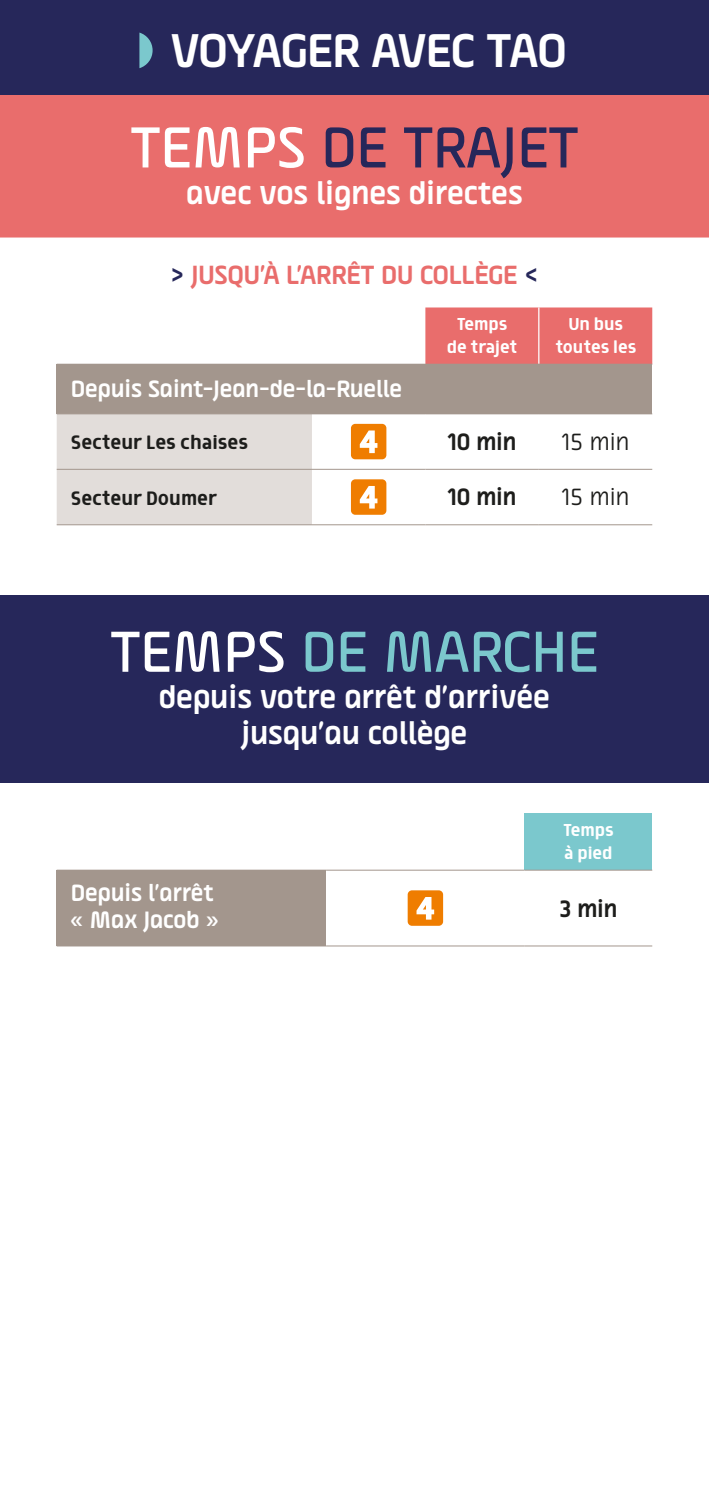
<style>
.page{position:relative;width:709px;height:1489px;background:#fff}
.page>*{position:absolute;margin:0;border:0;box-sizing:border-box;transform-origin:0 0}
.t1{font:500 55px "Alpineo";color:#26275a}
.t2{font:500 55px "Alpineo";color:#7bc8cd}
.t3{font:700 45px "Alpineo";letter-spacing:-.01em;color:#fff}
.t4{font:700 30px/36.2px "Alpineo";color:#fff;text-align:center}
.t5{font:700 25px "Alpineo";color:#e96d6c}
.t6{font:700 22.5px/27px "Alpineo";color:#fff}
.t7{font:22.5px "Morl";color:#1d1d1b}
.t8{font:700 22.5px "Alpineo";color:#1d1d1b}
.t9{font:22.5px "Alpineo";color:#1d1d1b}
.t10{font:20px/22.5px "Morl";color:#fff;text-align:center}
.s1{color:#fff}
.s2{color:#26275a}
</style>
<div class="page">
<div style="left:0;top:0;width:709px;height:237px;background:#e96d6c"></div>
<div style="left:0;top:0;width:709px;height:94px;background:#26275a"></div>
<svg style="left:139px;top:33px;width:14px;height:35px"></svg>
<div style="left:0;top:595px;width:709px;height:187px;background:#26275a"></div>
<div style="left:425px;top:307px;width:227px;height:57px;background:#e96d6c"></div>
<div style="left:57px;top:364px;width:595px;height:50px;background:#a3968d"></div>
<div style="left:57px;top:414px;width:255px;height:110px;background:#e2ddda"></div>
<hr style="left:538px;top:307px;width:1px;height:57px;background:#fff">
<hr style="left:57px;top:469px;width:255px;height:1px;background:#a3968d">
<hr style="left:312px;top:469px;width:113px;height:1px;background:#a3968d">
<hr style="left:425px;top:469px;width:114px;height:1px;background:#a3968d">
<hr style="left:539px;top:469px;width:113px;height:1px;background:#a3968d">
<hr style="left:57px;top:524px;width:255px;height:1px;background:#a3968d">
<hr style="left:312px;top:524px;width:113px;height:1px;background:#a3968d">
<hr style="left:425px;top:524px;width:114px;height:1px;background:#a3968d">
<hr style="left:539px;top:524px;width:113px;height:1px;background:#a3968d">
<div style="left:351px;top:424px;width:35px;height:35px;background:#ef7d00;border-radius:4px"></div>
<svg style="left:360px;top:430px;width:17px;height:23px"></svg>
<div style="left:351px;top:479px;width:35px;height:36px;background:#ef7d00;border-radius:4px"></div>
<svg style="left:360px;top:486px;width:17px;height:22px"></svg>
<div style="left:524px;top:813px;width:128px;height:57px;background:#7bc8cd"></div>
<div style="left:57px;top:870px;width:269px;height:75px;background:#a3968d"></div>
<hr style="left:57px;top:869px;width:269px;height:1px;background:#a3968d">
<hr style="left:326px;top:869px;width:198px;height:1px;background:#a3968d">
<hr style="left:524px;top:869px;width:128px;height:1px;background:#a3968d">
<hr style="left:57px;top:945px;width:269px;height:1px;background:#a3968d">
<hr style="left:326px;top:945px;width:198px;height:1px;background:#a3968d">
<hr style="left:524px;top:945px;width:128px;height:1px;background:#a3968d">
<div style="left:407px;top:890px;width:36px;height:35px;background:#ef7d00;border-radius:4px"></div>
<svg style="left:416px;top:897px;width:18px;height:22px"></svg>
<h2 class="t3" style="left:171px;top:25px;width:397px">VOYAGER AVEC TAO</h2>
<h1 class="t1" style="left:131px;top:116px;width:449px"><span class="s1">TEMPS</span> DE TRAJET</h1>
<p class="t4" style="left:186px;top:175px;width:338px">avec vos lignes directes</p>
<p class="t5" style="left:170px;top:260px;width:369px"><span class="s2">&gt;</span> JUSQU’À L’ARRÊT DU COLLÈGE <span class="s2">&lt;</span></p>
<p class="t10" style="left:446px;top:312px;width:72px">Temps de trajet</p>
<p class="t10" style="left:555px;top:312px;width:83px">Un bus toutes les</p>
<p class="t6" style="left:71px;top:375px;width:333px">Depuis Saint-Jean-de-la-Ruelle</p>
<p class="t7" style="left:71px;top:430px;width:179px">Secteur Les chaises</p>
<p class="t8" style="left:448px;top:429px;width:70px">10 min</p>
<p class="t9" style="left:562px;top:429px;width:69px">15 min</p>
<p class="t7" style="left:71px;top:485px;width:148px">Secteur Doumer</p>
<p class="t8" style="left:448px;top:484px;width:70px">10 min</p>
<p class="t9" style="left:562px;top:484px;width:69px">15 min</p>
<h1 class="t2" style="left:110px;top:620px;width:489px"><span class="s1">TEMPS</span> DE MARCHE</h1>
<p class="t4" style="left:159px;top:679px;width:393px">depuis votre arrêt d’arrivée jusqu’au collège</p>
<p class="t6" style="left:71px;top:879px;width:149px">Depuis l’arrêt « Max Jacob »</p>
<p class="t10" style="left:563px;top:818px;width:52px;text-align:left">Temps à pied</p>
<p class="t8" style="left:559px;top:895px;width:59px">3 min</p>
</div>
